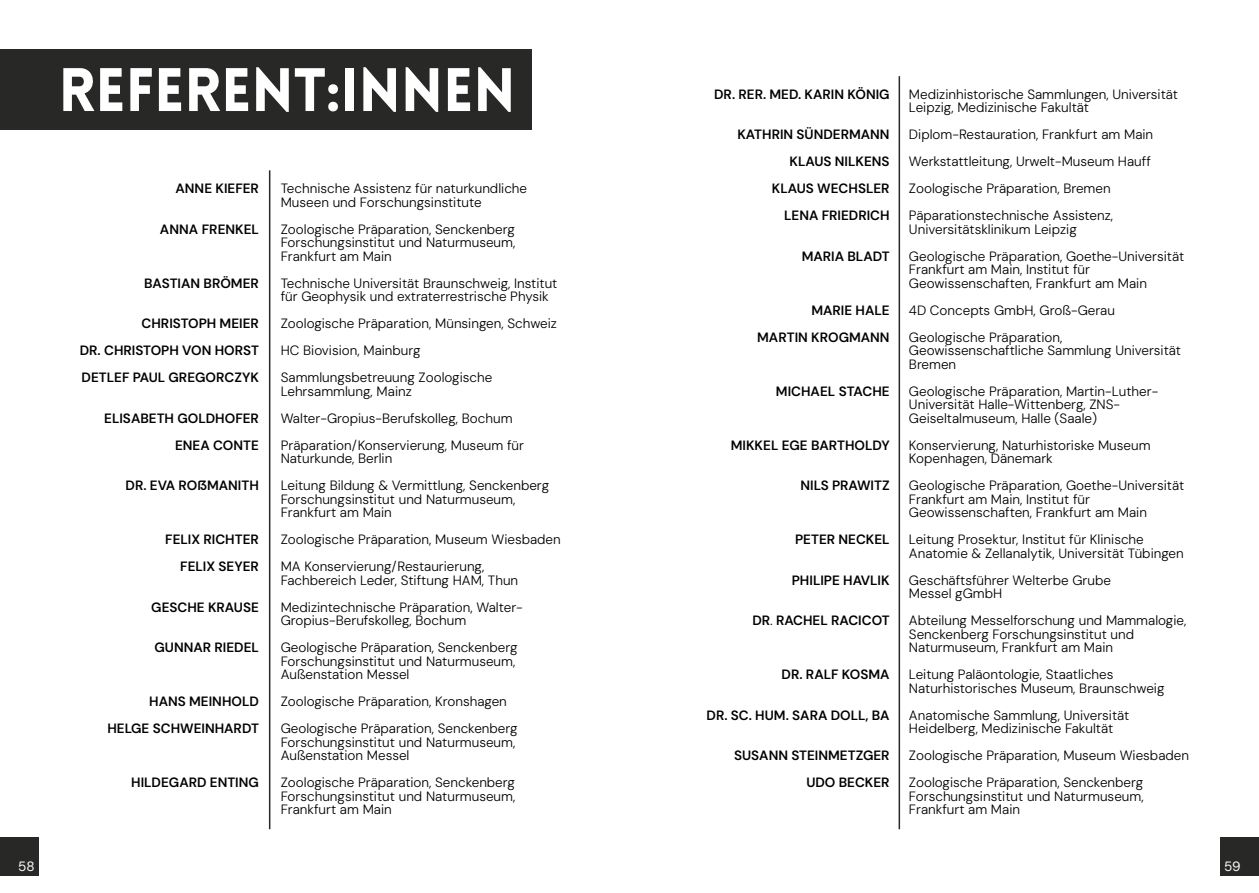
<style>
.page{position:relative;width:1259px;height:893px;background:#fff}
.page>*{position:absolute;margin:0;border:0;box-sizing:border-box;transform-origin:0 0}
.t1{font:900 60px "Lovelo";color:#fff}
.t2{font:300 13.5px/13.5px "DM Sans";color:#000}
.t3{font:600 13.5px/27px "DM Sans";color:#000;text-align:right}
.t4{font:13.5px "DM Sans";color:#fff}
.s1{font-weight:300}
</style>
<div class="page">
<div style="left:1220px;top:837px;width:39px;height:39px;background:#282826"></div>
<hr style="left:898px;top:76px;width:2px;height:753px;background:#282826">
<div style="left:0;top:837px;width:39px;height:39px;background:#282826"></div>
<div style="left:0;top:49px;width:532px;height:81px;background:#282826"></div>
<hr style="left:269px;top:170px;width:1px;height:659px;background:#282826">
<p class="t4" style="left:18px;top:858px;width:18px">58</p>
<h1 class="t1" style="left:59px;top:66px;width:458px">REFERENT:INNEN</h1>
<p class="t3" style="left:176px;top:175px;width:85px">ANNE KIEFER</p>
<p class="t3" style="left:160px;top:216px;width:100px">ANNA FRENKEL</p>
<p class="t3" style="left:144px;top:270px;width:116px">BASTIAN BRÖMER</p>
<p class="t3" style="left:80px;top:310px;width:181px;text-align:justify;text-indent:62px">CHRISTOPH MEIER DR. CHRISTOPH VON HORST DETLEF PAUL GREGORCZYK</p>
<p class="t3" style="left:104px;top:405px;width:156px">ELISABETH GOLDHOFER<br>ENEA CONTE</p>
<p class="t3" style="left:126px;top:472px;width:135px">DR. EVA ROẞMANITH</p>
<p class="t3" style="left:165px;top:526px;width:95px">FELIX RICHTER<br>FELIX SEYER</p>
<p class="t3" style="left:151px;top:594px;width:109px">GESCHE KRAUSE</p>
<p class="t3" style="left:154px;top:634px;width:106px">GUNNAR RIEDEL</p>
<p class="t3" style="left:107px;top:688px;width:153px">HANS MEINHOLD<br>HELGE SCHWEINHARDT</p>
<p class="t3" style="left:131px;top:769px;width:129px">HILDEGARD ENTING</p>
<p class="t2" style="left:281px;top:182px;width:248px">Technische Assistenz für naturkundliche<br>Museen und Forschungsinstitute</p>
<p class="t2" style="left:281px;top:222px;width:236px;text-align:justify">Zoologische Präparation, Senckenberg Forschungsinstitut und Naturmuseum, Frankfurt am Main</p>
<p class="t2" style="left:281px;top:276px;width:278px">Technische Universität Braunschweig, Institut für Geophysik und extraterrestrische Physik</p>
<p class="t2" style="left:281px;top:310px;width:278px;line-height:27px">Zoologische Präparation, Münsingen, Schweiz<br>HC Biovision, Mainburg<br>Sammlungsbetreuung Zoologische</p>
<p class="t2" style="left:281px;top:378px;width:245px;line-height:27px">Lehrsammlung, Mainz<br>Walter-Gropius-Berufskolleg, Bochum<br>Präparation/Konservierung, Museum für</p>
<p class="t2" style="left:281px;top:445px;width:270px;line-height:27px">Naturkunde, Berlin<br>Leitung Bildung &amp; Vermittlung, Senckenberg</p>
<p class="t2" style="left:281px;top:492px;width:236px">Forschungsinstitut und Naturmuseum,<br>Frankfurt am Main</p>
<p class="t2" style="left:281px;top:526px;width:281px;line-height:27px">Zoologische Präparation, Museum Wiesbaden<br>MA Konservierung/Restaurierung,</p>
<p class="t2" style="left:281px;top:567px;width:244px;line-height:27px">Fachbereich Leder, Stiftung HAM, Thun<br>Medizintechnische Präparation, Walter-</p>
<p class="t2" style="left:281px;top:607px;width:238px;line-height:27px">Gropius-Berufskolleg, Bochum<br>Geologische Präparation, Senckenberg</p>
<p class="t2" style="left:281px;top:654px;width:236px">Forschungsinstitut und Naturmuseum,<br>Außenstation Messel</p>
<p class="t2" style="left:281px;top:688px;width:238px;line-height:27px">Zoologische Präparation, Kronshagen<br>Geologische Präparation, Senckenberg</p>
<p class="t2" style="left:281px;top:735px;width:236px">Forschungsinstitut und Naturmuseum,<br>Außenstation Messel</p>
<p class="t2" style="left:281px;top:776px;width:236px;text-align:justify">Zoologische Präparation, Senckenberg Forschungsinstitut und Naturmuseum, Frankfurt am Main</p>
<p class="t3" style="left:714px;top:81px;width:177px">DR. RER. MED. KARIN KÖNIG</p>
<p class="t3" style="left:737px;top:121px;width:154px">KATHRIN SÜNDERMANN<br>KLAUS NILKENS<br>KLAUS WECHSLER<br>LENA FRIEDRICH</p>
<p class="t3" style="left:801px;top:243px;width:89px">MARIA BLADT</p>
<p class="t3" style="left:757px;top:297px;width:134px">MARIE HALE<br>MARTIN KROGMANN</p>
<p class="t3" style="left:776px;top:378px;width:115px">MICHAEL STACHE</p>
<p class="t3" style="left:731px;top:432px;width:160px">MIKKEL EGE BARTHOLDY</p>
<p class="t3" style="left:800px;top:472px;width:91px">NILS PRAWITZ</p>
<p class="t3" style="left:795px;top:526px;width:96px">PETER NECKEL</p>
<p class="t3" style="left:792px;top:567px;width:99px">PHILIPE HAVLIK</p>
<p class="t3" style="left:752px;top:607px;width:139px">DR<span class="s1">.</span> RACHEL RACICOT</p>
<p class="t3" style="left:781px;top:661px;width:109px">DR. RALF KOSMA</p>
<p class="t3" style="left:706px;top:702px;width:185px">DR. SC. HUM. SARA DOLL, BA</p>
<p class="t3" style="left:734px;top:742px;width:157px">SUSANN STEINMETZGER<br>UDO BECKER</p>
<p class="t2" style="left:909px;top:87px;width:271px">Medizinhistorische Sammlungen, Universität<br>Leipzig, Medizinische Fakultät</p>
<p class="t2" style="left:909px;top:121px;width:246px;line-height:27px">Diplom-Restauration, Frankfurt am Main Werkstattleitung, Urwelt-Museum Hauff Zoologische Präparation, Bremen Päparationstechnische Assistenz,</p>
<p class="t2" style="left:909px;top:216px;width:277px;line-height:27px">Universitätsklinikum Leipzig<br>Geologische Präparation, Goethe-Universität</p>
<p class="t2" style="left:909px;top:263px;width:239px">Frankfurt am Main, Institut für<br>Geowissenschaften, Frankfurt am Main</p>
<p class="t2" style="left:909px;top:297px;width:208px;line-height:27px">4D Concepts GmbH, Groß-Gerau<br>Geologische Präparation,</p>
<p class="t2" style="left:909px;top:344px;width:273px">Geowissenschaftliche Sammlung Universität<br>Bremen</p>
<p class="t2" style="left:909px;top:384px;width:251px">Geologische Präparation, Martin-Luther-<br>Universität Halle-Wittenberg, ZNS-<br>Geiseltalmuseum, Halle (Saale)</p>
<p class="t2" style="left:909px;top:438px;width:243px">Konservierung, Naturhistoriske Museum<br>Kopenhagen, Dänemark</p>
<p class="t2" style="left:909px;top:479px;width:277px">Geologische Präparation, Goethe-Universität<br>Frankfurt am Main, Institut für<br>Geowissenschaften, Frankfurt am Main</p>
<p class="t2" style="left:909px;top:533px;width:276px">Leitung Prosektur, Institut für Klinische<br>Anatomie &amp; Zellanalytik, Universität Tübingen</p>
<p class="t2" style="left:909px;top:573px;width:203px">Geschäftsführer Welterbe Grube<br>Messel gGmbH</p>
<p class="t2" style="left:909px;top:614px;width:279px">Abteilung Messelforschung und Mammalogie,<br>Senckenberg Forschungsinstitut und<br>Naturmuseum, Frankfurt am Main</p>
<p class="t2" style="left:909px;top:668px;width:257px">Leitung Paläontologie, Staatliches<br>Naturhistorisches Museum, Braunschweig</p>
<p class="t2" style="left:909px;top:708px;width:222px">Anatomische Sammlung, Universität<br>Heidelberg, Medizinische Fakultät</p>
<p class="t2" style="left:909px;top:742px;width:281px;line-height:27px">Zoologische Präparation, Museum Wiesbaden<br>Zoologische Präparation, Senckenberg</p>
<p class="t2" style="left:909px;top:789px;width:236px">Forschungsinstitut und Naturmuseum,<br>Frankfurt am Main</p>
<p class="t4" style="left:1224px;top:858px;width:18px">59</p>
</div>
